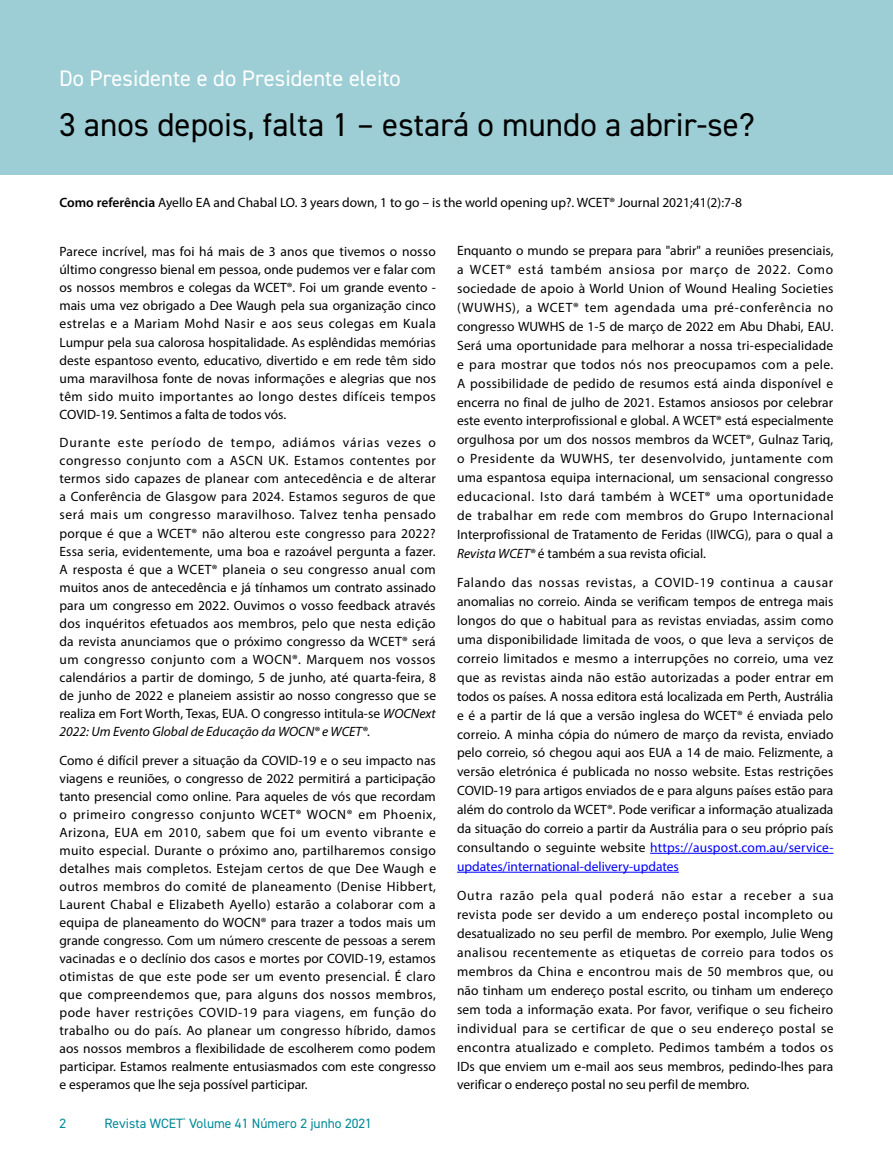
<style>
.page{position:relative;width:893px;height:1149px;background:#fff}
.page>*{position:absolute;margin:0;border:0;box-sizing:border-box;transform-origin:0 0}
.t1{font:33px "DIN2014";color:#000}
.t2{font:22.5px "DIN2014";color:#fff}
.t3{font:13.5px/18px "Myriad Pro";color:#000;text-align:justify}
.t4{font:13.5px "DIN2014";color:#008a97}
.s1{font-weight:600}
.s2{font-style:italic}
.s3{color:#00f}
</style>
<div class="page">
<div style="left:0;top:0;width:893px;height:174px;background:#9dced5"></div>
<hr style="left:650px;top:852px;width:183px;height:1px;background:#00f">
<hr style="left:457px;top:871px;width:222px;height:1px;background:#00f">
<h2 class="t2" style="left:59px;top:64px;width:343px">Do Presidente e do Presidente eleito</h2>
<h1 class="t1" style="left:59px;top:104px;width:697px">3 anos depois, falta 1 – estará o mundo a abrir-se?</h1>
<p class="t3" style="left:60px;top:193px;width:684px"><span class="s1">Como referência</span> Ayello EA and Chabal LO. 3 years down, 1 to go – is the world opening up?. WCET® Journal 2021;41(2):7-8</p>
<p class="t3" style="left:60px;top:242px;width:378px">Parece incrível, mas foi há mais de 3 anos que tivemos o nosso último congresso bienal em pessoa, onde pudemos ver e falar com os nossos membros e colegas da WCET®. Foi um grande evento - mais uma vez obrigado a Dee Waugh pela sua organização cinco estrelas e a Mariam Mohd Nasir e aos seus colegas em Kuala Lumpur pela sua calorosa hospitalidade. As esplêndidas memórias deste espantoso evento, educativo, divertido e em rede têm sido uma maravilhosa fonte de novas informações e alegrias que nos têm sido muito importantes ao longo destes difíceis tempos COVID-19. Sentimos a falta de todos vós.</p>
<p class="t3" style="left:60px;top:433px;width:378px">Durante este período de tempo, adiámos várias vezes o congresso conjunto com a ASCN UK. Estamos contentes por termos sido capazes de planear com antecedência e de alterar a Conferência de Glasgow para 2024. Estamos seguros de que será mais um congresso maravilhoso. Talvez tenha pensado porque é que a WCET® não alterou este congresso para 2022?<br>Essa seria, evidentemente, uma boa e razoável pergunta a fazer.<br>A resposta é que a WCET® planeia o seu congresso anual com muitos anos de antecedência e já tínhamos um contrato assinado para um congresso em 2022. Ouvimos o vosso feedback através dos inquéritos efetuados aos membros, pelo que nesta edição da revista anunciamos que o próximo congresso da WCET® será um congresso conjunto com a WOCN®. Marquem nos vossos calendários a partir de domingo, 5 de junho, até quarta-feira, 8 de junho de 2022 e planeiem assistir ao nosso congresso que se realiza em Fort Worth, Texas, EUA. O congresso intitula-se <span class="s2">WOCNext 2022: Um Evento Global de Educação da WOCN® e WCET®.</span></p>
<p class="t3" style="left:60px;top:750px;width:378px">Como é difícil prever a situação da COVID-19 e o seu impacto nas viagens e reuniões, o congresso de 2022 permitirá a participação tanto presencial como online. Para aqueles de vós que recordam o primeiro congresso conjunto WCET® WOCN® em Phoenix, Arizona, EUA em 2010, sabem que foi um evento vibrante e muito especial. Durante o próximo ano, partilharemos consigo detalhes mais completos. Estejam certos de que Dee Waugh e outros membros do comité de planeamento (Denise Hibbert, Laurent Chabal e Elizabeth Ayello) estarão a colaborar com a equipa de planeamento do WOCN® para trazer a todos mais um grande congresso. Com um número crescente de pessoas a serem vacinadas e o declínio dos casos e mortes por COVID-19, estamos otimistas de que este pode ser um evento presencial. É claro que compreendemos que, para alguns dos nossos membros, pode haver restrições COVID-19 para viagens, em função do trabalho ou do país. Ao planear um congresso híbrido, damos aos nossos membros a flexibilidade de escolherem como podem participar. Estamos realmente entusiasmados com este congresso e esperamos que lhe seja possível participar.</p>
<p class="t3" style="left:457px;top:241px;width:378px;line-height:18.9px">Enquanto o mundo se prepara para "abrir" a reuniões presenciais, a WCET® está também ansiosa por março de 2022. Como sociedade de apoio à World Union of Wound Healing Societies (WUWHS), a WCET® tem agendada uma pré-conferência no congresso WUWHS de 1-5 de março de 2022 em Abu Dhabi, EAU.<br>Será uma oportunidade para melhorar a nossa tri-especialidade e para mostrar que todos nós nos preocupamos com a pele.<br>A possibilidade de pedido de resumos está ainda disponível e encerra no final de julho de 2021. Estamos ansiosos por celebrar este evento interprofissional e global. A WCET® está especialmente orgulhosa por um dos nossos membros da WCET®, Gulnaz Tariq, o Presidente da WUWHS, ter desenvolvido, juntamente com uma espantosa equipa internacional, um sensacional congresso educacional. Isto dará também à WCET® uma oportunidade de trabalhar em rede com membros do Grupo Internacional Interprofissional de Tratamento de Feridas (IIWCG), para o qual a <span class="s2">Revista WCET®</span> é também a sua revista oficial.</p>
<p class="t3" style="left:457px;top:573px;width:378px;line-height:18.9px">Falando das nossas revistas, a COVID-19 continua a causar anomalias no correio. Ainda se verificam tempos de entrega mais longos do que o habitual para as revistas enviadas, assim como uma disponibilidade limitada de voos, o que leva a serviços de correio limitados e mesmo a interrupções no correio, uma vez que as revistas ainda não estão autorizadas a poder entrar em todos os países. A nossa editora está localizada em Perth, Austrália e é a partir de lá que a versão inglesa do WCET® é enviada pelo correio. A minha cópia do número de março da revista, enviado pelo correio, só chegou aqui aos EUA a 14 de maio. Felizmente, a versão eletrónica é publicada no nosso website. Estas restrições COVID-19 para artigos enviados de e para alguns países estão para além do controlo da WCET®. Pode verificar a informação atualizada da situação do correio a partir da Austrália para o seu próprio país consultando o seguinte website <span class="s3">https://auspost.com.au/service&shy;updates/international-delivery-updates</span></p>
<p class="t3" style="left:457px;top:885px;width:378px;line-height:18.9px">Outra razão pela qual poderá não estar a receber a sua revista pode ser devido a um endereço postal incompleto ou desatualizado no seu perfil de membro. Por exemplo, Julie Weng analisou recentemente as etiquetas de correio para todos os membros da China e encontrou mais de 50 membros que, ou não tinham um endereço postal escrito, ou tinham um endereço sem toda a informação exata. Por favor, verifique o seu ficheiro individual para se certificar de que o seu endereço postal se encontra atualizado e completo. Pedimos também a todos os IDs que enviem um e-mail aos seus membros, pedindo-lhes para verificar o endereço postal no seu perfil de membro.</p>
<p class="t4" style="left:60px;top:1114px;width:8px">2</p>
<p class="t4" style="left:105px;top:1114px;width:269px">Revista WCET<sup>®</sup> Volume 41 Número 2 junho 2021</p>
</div>
